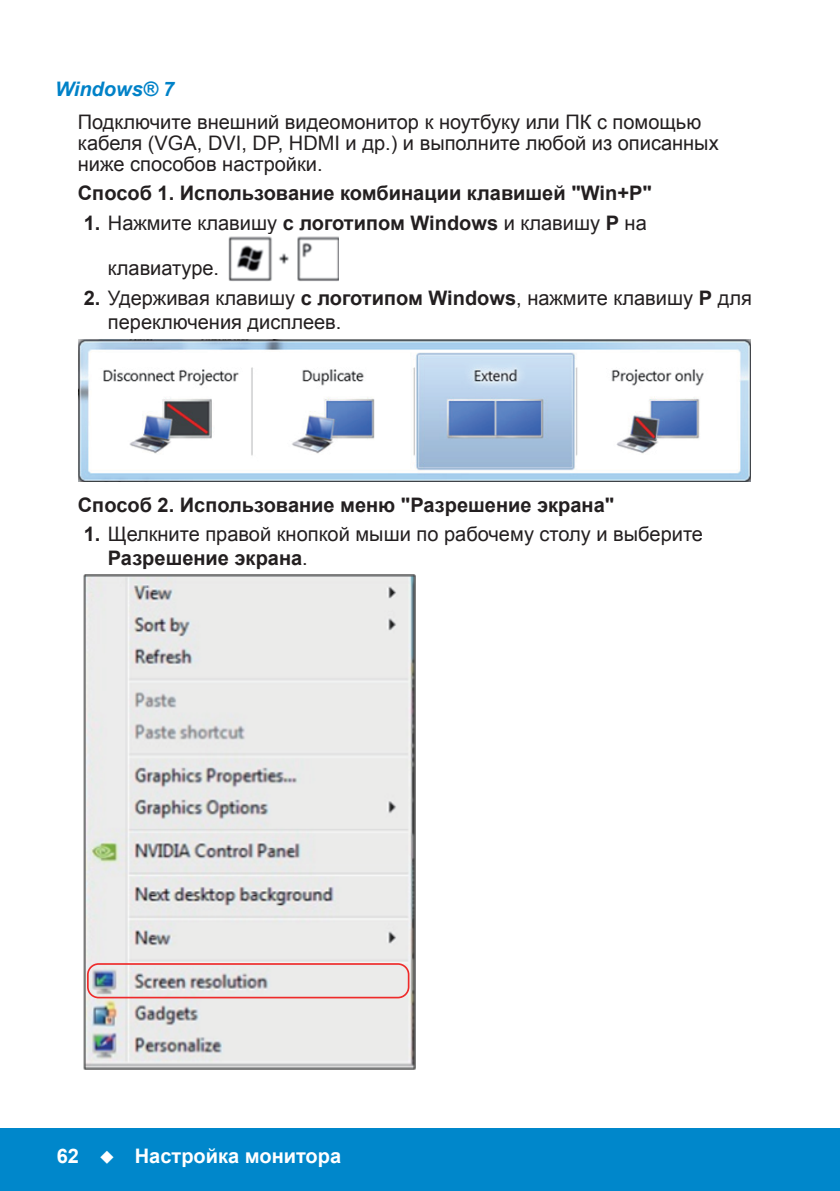
<style>
.page{position:relative;width:840px;height:1191px;background:#fff}
.page>*{position:absolute;margin:0;border:0;box-sizing:border-box;transform-origin:0 0}
.Paragraph{font:20px/21px "Arial";color:#231f20}
.Paragraph-2{font:700 20px "Arial";color:#231f20}
.t1{font:700 20px "Arial";color:#fff}
.Head3{font:italic 700 20px "Arial";color:#0082c8}
.s1{font-weight:700}
</style>
<div class="page">
<div style="left:0;top:1128px;width:839px;height:63px;background:#0087cb"></div>
<img style="left:228px;top:236px;width:111px;height:46px">
<img style="left:78px;top:339px;width:672px;height:143px">
<img style="left:83px;top:575px;width:332px;height:494px">
<div style="left:87px;top:963px;width:322px;height:35px;border:2px solid #ee2b2a;border-radius:11px"></div>
<p class="Head3" style="left:55px;top:76px;width:121px">Windows® 7</p>
<p class="Paragraph" style="left:78px;top:111px;width:642px">Подключите внешний видеомонитор к ноутбуку или ПК с помощью кабеля (VGA, DVI, DP, HDMI и др.) и выполните любой из описанных ниже способов настройки.</p>
<p class="Paragraph-2" style="left:78px;top:180px;width:575px">Способ 1. Использование комбинации клавишей "Win+P"</p>
<p class="Paragraph" style="left:84px;top:213px;width:564px"><span class="s1">1.</span> Нажмите клавишу <span class="s1">с логотипом Windows</span> и клавишу <span class="s1">P</span> на</p>
<p class="Paragraph" style="left:108px;top:258px;width:113px">клавиатуре.</p>
<p class="Paragraph" style="left:108px;top:286px;width:645px;line-height:24px;text-indent:-24px"><span class="s1">2.</span> Удерживая клавишу <span class="s1">с логотипом Windows</span>, нажмите клавишу <span class="s1">P</span> для переключения дисплеев.</p>
<p class="Paragraph-2" style="left:78px;top:491px;width:537px">Способ 2. Использование меню "Разрешение экрана"</p>
<p class="Paragraph" style="left:108px;top:522px;width:596px;line-height:24px;text-indent:-24px"><span class="s1">1.</span> Щелкните правой кнопкой мыши по рабочему столу и выберите<br><span class="s1">Разрешение экрана</span>.</p>
<p class="t1" style="left:57px;top:1142px;width:286px">62 ◆ Настройка монитора</p>
</div>
